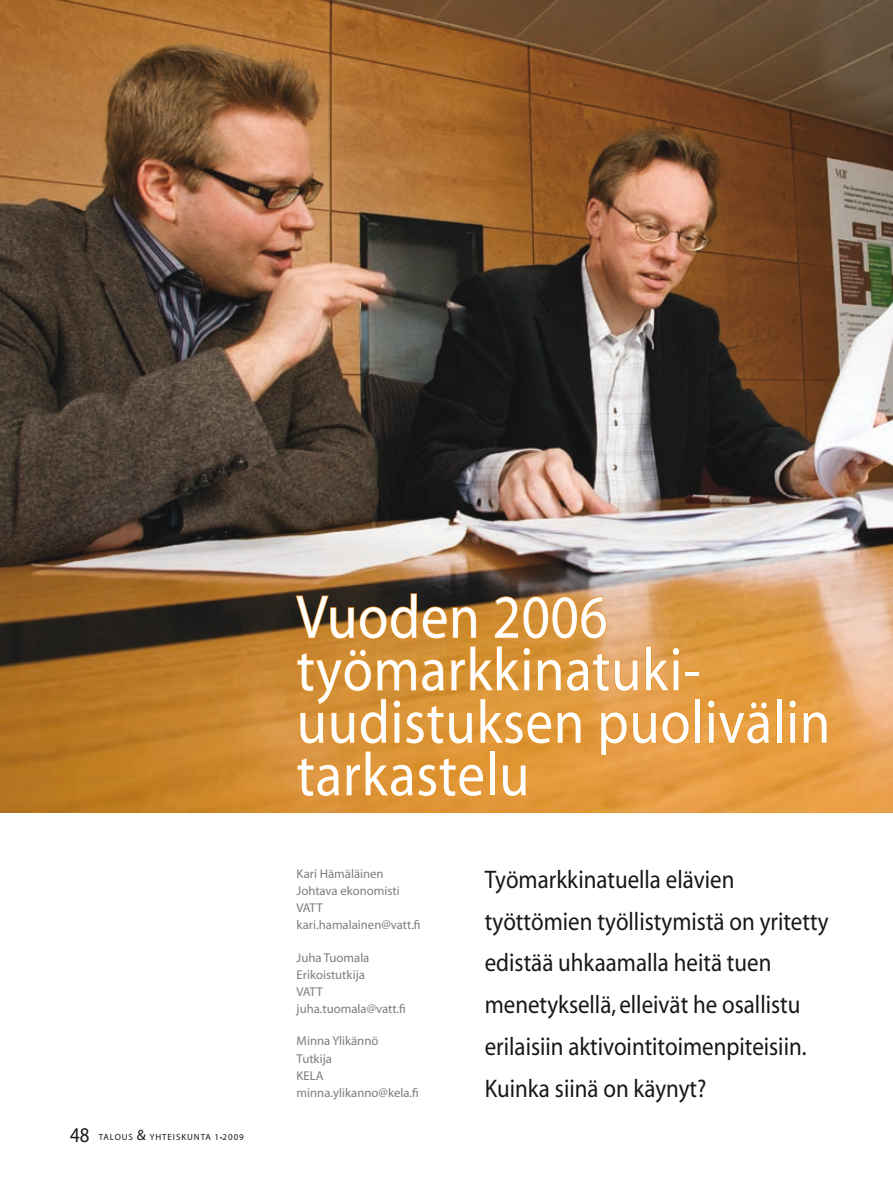
<style>
.page{position:relative;width:893px;height:1191px;background:#fff}
.page>*{position:absolute;margin:0;border:0;box-sizing:border-box;transform-origin:0 0}
.t1{font:61.5px/52.5px "Myriad";letter-spacing:.01em;color:#fff;scale:.9 1}
.t2{font:25.5px/41.7px "Myriad";color:#1a171c;scale:.9 1}
.t3{font:21px "Myriad";color:#1a171c;scale:.9 1}
.t4{font:12.75px/17.2px "Myriad";color:#7c7d7f}
.t5{font:9px "Myriad";letter-spacing:.1em;color:#1a171c}
.s1{font-size:15px}
</style>
<div class="page">
<img style="left:0;top:0;width:893px;height:812px">
<div style="left:684px;top:671px;width:15px;height:5px;border:2px solid #eb9428"></div>
<div style="left:695px;top:698px;width:6px;height:45px;border:2px solid #eb9428"></div>
<svg style="left:707px;top:699px;width:63px;height:46px;background:#e69a3a"></svg>
<div style="left:776px;top:698px;width:6px;height:45px;border:2px solid #eb9428"></div>
<svg style="left:788px;top:699px;width:40px;height:45px;background:#e79b3c"></svg>
<svg style="left:295px;top:592px;width:395px;height:205px;background:#d38f39"></svg>
<p class="t3" style="left:70px;top:1124px;width:23px">48</p>
<p class="t5" style="left:99px;top:1133px;width:146px">TALOUS <span class="s1">&amp;</span> YHTEISKUNTA 1 ●2009</p>
<h1 class="t1" style="left:297px;top:593px;width:595px">Vuoden 2006 työmarkkinatuki&shy;uudistuksen puolivälin tarkastelu</h1>
<p class="t4" style="left:297px;top:865px;width:126px">Kari Hämäläinen<br>Johtava ekonomisti<br>VATT kari.hamalainen@vatt.fi</p>
<p class="t4" style="left:297px;top:949px;width:111px">Juha Tuomala<br>Erikoistutkija<br>VATT juha.tuomala@vatt.fi</p>
<p class="t4" style="left:297px;top:1033px;width:124px">Minna Ylikännö<br>Tutkija<br>KELA minna.ylikanno@kela.fi</p>
<p class="t2" style="left:485px;top:859px;width:384px">Työmarkkinatuella elävien työttömien työllistymistä on yritetty edistää uhkaamalla heitä tuen menetyksellä, elleivät he osallistu erilaisiin aktivointitoimenpiteisiin.<br>Kuinka siinä on käynyt?</p>
</div>
